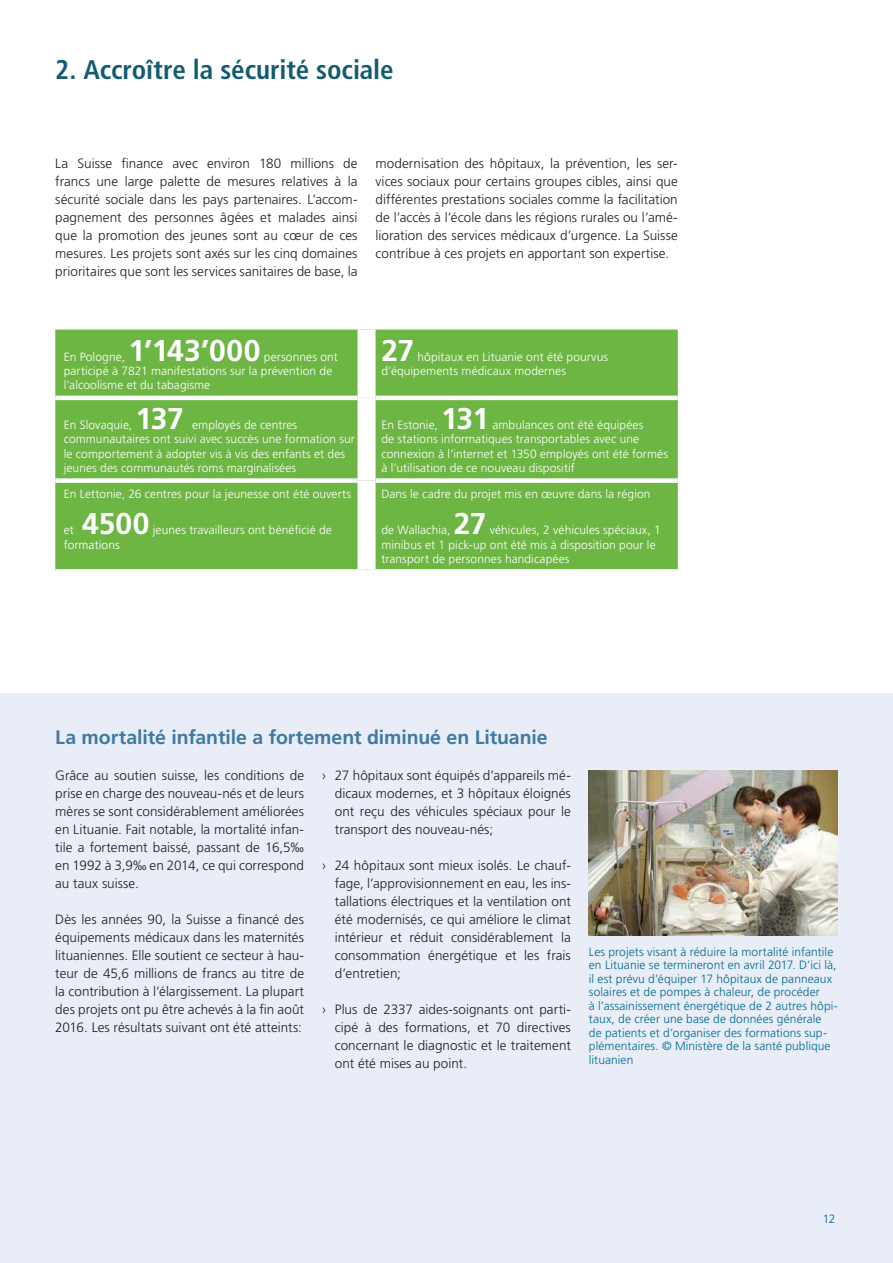
<style>
.page{position:relative;width:893px;height:1263px;background:#fff}
.page>*{position:absolute;margin:0;border:0;box-sizing:border-box;transform-origin:0 0}
.In_Zahlen{font:700 30px "Frutiger LT Pro";letter-spacing:-.015em;color:#fff}
.zwZiel{font:700 condensed 27px "Frutiger LT Pro";letter-spacing:-.005em;color:#125b70}
.Zwischentitel_13pt{font:700 19.5px "Frutiger LT Pro";letter-spacing:-.005em;color:#4179a0}
._4_Lauftext_9pt{font:300 13.5px/18px "Frutiger LT Pro";letter-spacing:.005em;color:#231f20;text-align:justify}
.In_Zahlen-2{font:300 12px/14.4px "Frutiger LT Pro";letter-spacing:.005em;color:#fff}
._5_Legende{font:300 12px/13.5px "Frutiger LT Pro";letter-spacing:.005em;color:#006a91}
</style>
<div class="page">
<div style="left:0;top:693px;width:893px;height:570px;background:#e8edf7"></div>
<img style="left:589px;top:770px;width:249px;height:166px">
<div style="left:55px;top:330px;width:623px;height:239px;background:#6eb644"></div>
<hr style="left:55px;top:396px;width:303px;height:4px;background:#fff">
<hr style="left:376px;top:396px;width:302px;height:4px;background:#fff">
<div style="left:55px;top:478px;width:303px;height:5px;background:#fff"></div>
<div style="left:376px;top:478px;width:302px;height:5px;background:#fff"></div>
<div style="left:358px;top:330px;width:18px;height:68px;background:#fff"></div>
<div style="left:358px;top:398px;width:18px;height:83px;background:#fff"></div>
<div style="left:358px;top:481px;width:18px;height:88px;background:#fff"></div>
<p class="zwZiel" style="left:55px;top:54px;width:340px">2. Accroître la sécurité sociale</p>
<p class="_4_Lauftext_9pt" style="left:55px;top:154px;width:304px">La Suisse finance avec environ 180 millions de francs une large palette de mesures relatives à la sécurité sociale dans les pays partenaires. L’accom&shy;pagnement des personnes âgées et malades ainsi que la promotion des jeunes sont au cœur de ces mesures. Les projets sont axés sur les cinq domaines prioritaires que sont les services sanitaires de base, la</p>
<p class="_4_Lauftext_9pt" style="left:376px;top:154px;width:304px">modernisation des hôpitaux, la prévention, les ser&shy;vices sociaux pour certains groupes cibles, ainsi que différentes prestations sociales comme la facilitation de l’accès à l’école dans les régions rurales ou l’amé&shy;lioration des services médicaux d’urgence. La Suisse contribue à ces projets en apportant son expertise.</p>
<p class="In_Zahlen" style="left:128px;top:332px;width:134px">1’143’000</p>
<p class="In_Zahlen-2" style="left:64px;top:349px;width:63px">En Pologne,</p>
<p class="In_Zahlen-2" style="left:64px;top:349px;width:275px;text-indent:200px">personnes ont participé à 7821 manifestations sur la prévention de l’alcoolisme et du tabagisme</p>
<p class="In_Zahlen" style="left:381px;top:332px;width:34px">27</p>
<p class="In_Zahlen-2" style="left:381px;top:349px;width:228px;text-indent:36px">hôpitaux en Lituanie ont été pourvus d’équipements médicaux modernes</p>
<p class="In_Zahlen" style="left:136px;top:401px;width:50px">137</p>
<p class="In_Zahlen" style="left:441px;top:401px;width:49px">131</p>
<p class="In_Zahlen-2" style="left:64px;top:418px;width:293px;text-indent:128px">employés de centres communautaires ont suivi avec succès une formation sur le comportement à adopter vis à vis des enfants et des jeunes des communautés roms marginalisées</p>
<p class="In_Zahlen-2" style="left:381px;top:418px;width:58px">En Estonie,</p>
<p class="In_Zahlen-2" style="left:64px;top:418px;width:70px">En Slovaquie,</p>
<p class="In_Zahlen-2" style="left:381px;top:418px;width:288px;text-indent:111px">ambulances ont été équipées<br>de stations informatiques transportables avec une connexion à l’internet et 1350 employés ont été formés à l’utilisation de ce nouveau dispositif</p>
<p class="In_Zahlen-2" style="left:64px;top:487px;width:289px">En Lettonie, 26 centres pour la jeunesse ont été ouverts</p>
<p class="In_Zahlen-2" style="left:64px;top:523px;width:12px">et</p>
<p class="In_Zahlen" style="left:82px;top:506px;width:69px">4500</p>
<p class="In_Zahlen-2" style="left:153px;top:523px;width:181px">jeunes travailleurs ont bénéficié de</p>
<p class="In_Zahlen-2" style="left:64px;top:537px;width:57px">formations</p>
<p class="In_Zahlen-2" style="left:381px;top:487px;width:271px">Dans le cadre du projet mis en œuvre dans la région</p>
<p class="In_Zahlen-2" style="left:381px;top:523px;width:71px">de Wallachia,</p>
<p class="In_Zahlen" style="left:454px;top:506px;width:34px">27</p>
<p class="In_Zahlen-2" style="left:381px;top:523px;width:281px;text-indent:108px">véhicules, 2 véhicules spéciaux, 1 minibus et 1 pick-up ont été mis à disposition pour le transport de personnes handicapées</p>
<p class="Zwischentitel_13pt" style="left:55px;top:725px;width:494px">La mortalité infantile a fortement diminué en Lituanie</p>
<p class="_4_Lauftext_9pt" style="left:55px;top:766px;width:250px">Grâce au soutien suisse, les conditions de prise en charge des nouveau-nés et de leurs mères se sont considérablement améliorées en Lituanie. Fait notable, la mortalité infan&shy;tile a fortement baissé, passant de 16,5‰ en 1992 à 3,9‰ en 2014, ce qui correspond au taux suisse.</p>
<p class="_4_Lauftext_9pt" style="left:55px;top:910px;width:250px">Dès les années 90, la Suisse a financé des équipements médicaux dans les maternités lituaniennes. Elle soutient ce secteur à hau&shy;teur de 45,6 millions de francs au titre de la contribution à l’élargissement. La plupart des projets ont pu être achevés à la fin août 2016. Les résultats suivant ont été atteints:</p>
<p class="_4_Lauftext_9pt" style="left:335px;top:766px;width:238px;text-indent:-13px">› 27 hôpitaux sont équipés d’appareils mé&shy;dicaux modernes, et 3 hôpitaux éloignés ont reçu des véhicules spéciaux pour le transport des nouveau-nés;</p>
<p class="_4_Lauftext_9pt" style="left:335px;top:856px;width:238px;text-indent:-13px">› 24 hôpitaux sont mieux isolés. Le chauf&shy;fage, l’approvisionnement en eau, les ins&shy;tallations électriques et la ventilation ont été modernisés, ce qui améliore le climat intérieur et réduit considérablement la consommation énergétique et les frais d’entretien;</p>
<p class="_4_Lauftext_9pt" style="left:335px;top:1000px;width:238px;text-indent:-13px">› Plus de 2337 aides-soignants ont parti&shy;cipé à des formations, et 70 directives concernant le diagnostic et le traitement ont été mises au point.</p>
<p class="_5_Legende" style="left:589px;top:945px;width:250px">Les projets visant à réduire la mortalité infantile en Lituanie se termineront en avril 2017. D’ici là, il est prévu d’équiper 17 hôpitaux de panneaux solaires et de pompes à chaleur, de procéder<br>à l’assainissement énergétique de 2 autres hôpi&shy;taux, de créer une base de données générale<br>de patients et d’organiser des formations sup&shy;plémentaires. © Ministère de la santé publique lituanien</p>
<p class="_5_Legende" style="left:823px;top:1212px;width:14px">12</p>
</div>
